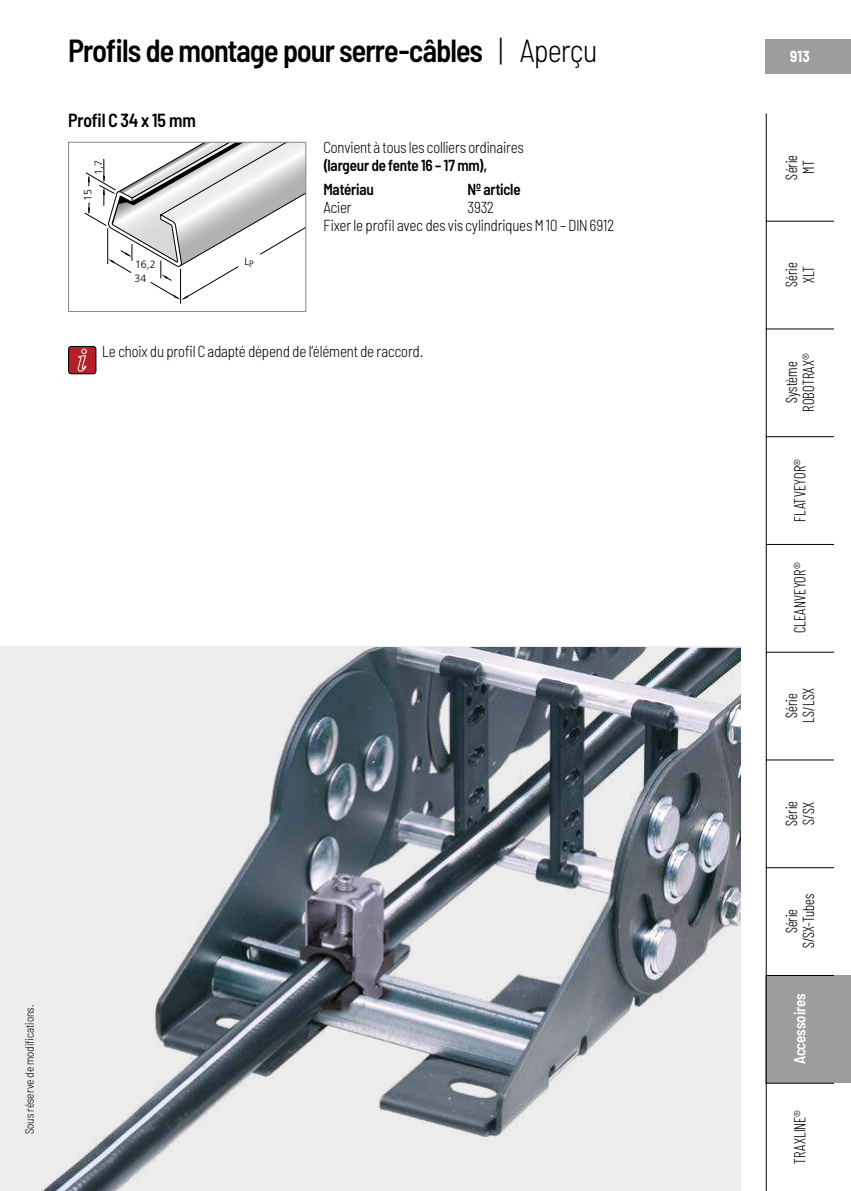
<style>
.page{position:relative;width:851px;height:1191px;background:#fff}
.page>*{position:absolute;margin:0;border:0;box-sizing:border-box;transform-origin:0 0}
.t1{font:600 semi-condensed 32px "Barlow";letter-spacing:-.025em;color:#000;scale:.95 1}
.t2{font:600 semi-condensed 19px "Barlow";letter-spacing:-.005em;color:#000;scale:.95 1}
.t3{font:300 semi-condensed 16px/18px "Barlow";letter-spacing:-.01em;color:#000;scale:.95 1}
.t4{font:300 16px/17px "Barlow Condensed";letter-spacing:.015em;color:#000;text-align:center;scale:.95 1}
.t5{font:600 semi-condensed 16px/23.6px "Barlow";letter-spacing:-.01em;color:#000;scale:.95 1}
.t6{font:600 semi-condensed 16px "Barlow";letter-spacing:-.01em;color:#fff;scale:.95 1}
.t7{font:700 semi-condensed 16px "Barlow";color:#fff;scale:.95 1}
.t8{font:300 semi-condensed 12px "Barlow";letter-spacing:.005em;color:#000;scale:.95 1}
.t9{font:300 10.6px "Frutiger LT Com";color:#000}
.s1{font-weight:300}
</style>
<div class="page">
<div style="left:765px;top:975px;width:85px;height:107px;background:#9d9d9c"></div>
<hr style="left:180px;top:269px;width:1px;height:35px;background:#000">
<svg style="left:84px;top:144px;width:220px;height:156px"></svg>
<div style="left:68px;top:142px;width:238px;height:170px;border:1px solid #878787"></div>
<img style="left:0;top:647px;width:740px;height:544px">
<div style="left:69px;top:346px;width:27px;height:28px;background:#b61f29;border-radius:3px"></div>
<svg style="left:77px;top:348px;width:10px;height:24px"></svg>
<div style="left:68px;top:346px;width:28px;height:28px;border:1px solid #000;border-radius:3px"></div>
<div style="left:765px;top:40px;width:85px;height:34px;background:#9d9d9c"></div>
<hr style="left:765px;top:328px;width:68px;height:1px;background:#000">
<hr style="left:765px;top:436px;width:68px;height:1px;background:#000">
<hr style="left:765px;top:544px;width:68px;height:1px;background:#000">
<hr style="left:765px;top:652px;width:68px;height:1px;background:#000">
<hr style="left:765px;top:759px;width:68px;height:1px;background:#000">
<hr style="left:765px;top:867px;width:68px;height:1px;background:#000">
<hr style="left:765px;top:975px;width:68px;height:1px;background:#000">
<hr style="left:765px;top:1082px;width:68px;height:1px;background:#000">
<hr style="left:765px;top:221px;width:68px;height:1px;background:#000">
<hr style="left:765px;top:113px;width:1px;height:1078px;background:#000">
<h1 class="t1" style="left:68px;top:27px;width:558px">Profils de montage pour serre-câbles <span class="s1">| Aperçu</span></h1>
<p class="t2" style="left:68px;top:106px;width:136px">Profil C 34 x 15 mm</p>
<p class="t9" style="left:92px;top:175px;width:16px;rotate:-90deg">1,7</p>
<p class="t9" style="left:82px;top:201px;width:13px;rotate:-90deg">15</p>
<p class="t9" style="left:135px;top:258px;width:22px">16,2</p>
<p class="t9" style="left:135px;top:272px;width:13px">34</p>
<p class="t9" style="left:244px;top:255px;width:11px">L<sub>P</sub></p>
<p class="t3" style="left:323px;top:137px;width:212px">Convient à tous les colliers ordinaires</p>
<p class="t5" style="left:323px;top:152px;width:173px">(largeur de fente 16 – 17 mm),<br>Matériau</p>
<p class="t5" style="left:467px;top:176px;width:58px">Nº article</p>
<p class="t3" style="left:323px;top:197px;width:307px;text-indent:144px">3932<br>Fixer le profil avec des vis cylindriques M 10 – DIN 6912</p>
<p class="t3" style="left:323px;top:197px;width:31px">Acier</p>
<p class="t3" style="left:102px;top:341px;width:339px">Le choix du profil C adapté dépend de l’élément de raccord.</p>
<p class="t8" style="left:21px;top:1134px;width:138px;rotate:-90deg">Sous réserve de modifications.</p>
<p class="t7" style="left:789px;top:45px;width:22px">913</p>
<p class="t4" style="left:781px;top:179px;width:27px;rotate:-90deg">Série<br>MT</p>
<p class="t4" style="left:781px;top:287px;width:27px;text-align:left;rotate:-90deg">Série<br>XLT</p>
<p class="t4" style="left:781px;top:412px;width:63px;rotate:-90deg">Système<br>ROBOTRAX®</p>
<p class="t4" style="left:790px;top:521px;width:68px;rotate:-90deg">FLATVEYOR®</p>
<p class="t4" style="left:790px;top:633px;width:76px;rotate:-90deg">CLEANVEYOR®</p>
<p class="t4" style="left:781px;top:723px;width:38px;rotate:-90deg">Série<br>LS/LSX</p>
<p class="t4" style="left:781px;top:825px;width:27px;text-align:left;rotate:-90deg">Série<br>S/SX</p>
<p class="t4" style="left:781px;top:948px;width:59px;rotate:-90deg">Série<br>S/SX-Tubes</p>
<p class="t6" style="left:788px;top:1064px;width:76px;rotate:-90deg">Accessoires</p>
<p class="t4" style="left:790px;top:1163px;width:58px;rotate:-90deg">TRAXLINE®</p>
</div>
